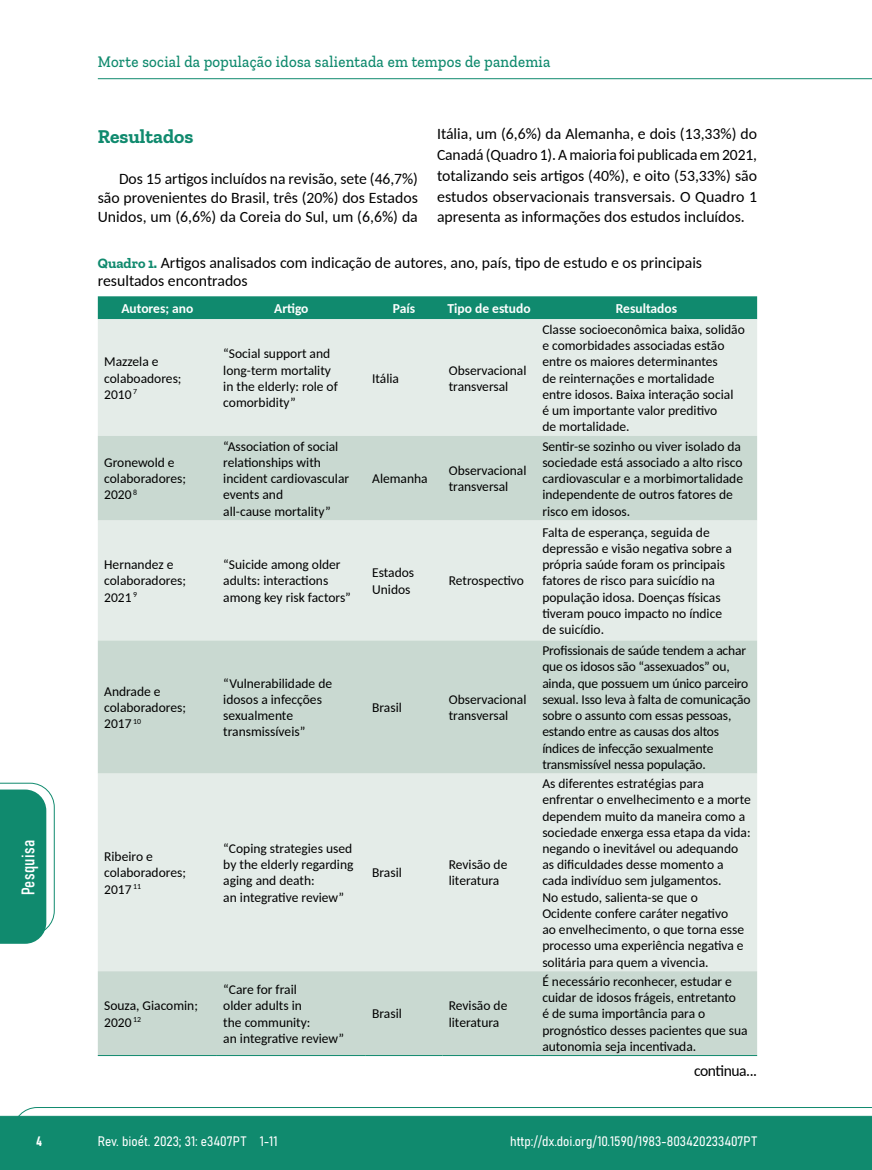
<style>
.page{position:relative;width:872px;height:1170px;background:#fff}
.page>*{position:absolute;margin:0;border:0;box-sizing:border-box;transform-origin:0 0}
.t1{font:700 19.5px "Zilla Slab";color:#108a6e}
.t2{font:18px "Bahnschrift";letter-spacing:.02em;color:#fff}
.t3{font:500 16.5px "Zilla Slab";letter-spacing:.02em;color:#108a6e;scale:.9 1}
.t4{font:15.75px/20.7px "Carlito";color:#000;text-align:justify}
.t5{font:13.5px/16.2px "Carlito";color:#000}
.t6{font:13.5px "Bahnschrift";color:#fff}
.t7{font:700 13.5px "Carlito";color:#fff}
.s1{font-family:"Zilla Slab";font-weight:700;font-size:14.25px;color:#108a6e}
</style>
<div class="page">
<svg style="left:12px;top:1107px;width:860px;height:62px;background:#2e9880"></svg>
<hr style="left:98px;top:78px;width:774px;height:1px;background:#108a6e">
<div style="left:98px;top:296px;width:659px;height:23px;background:#108a6e"></div>
<div style="left:98px;top:319px;width:659px;height:117px;background:#e4ece8"></div>
<svg style="left:98px;top:436px;width:659px;height:619px;background:#d6e2dc"></svg>
<hr style="left:98px;top:1055px;width:119px;height:1px;background:#108a6e">
<hr style="left:217px;top:1055px;width:149px;height:1px;background:#108a6e">
<hr style="left:366px;top:1055px;width:76px;height:1px;background:#108a6e">
<hr style="left:442px;top:1055px;width:94px;height:1px;background:#108a6e">
<hr style="left:536px;top:1055px;width:221px;height:1px;background:#108a6e">
<svg style="left:0;top:782px;width:55px;height:161px"></svg>
<p class="t3" style="left:98px;top:53px;width:504px">Morte social da população idosa salientada em tempos de pandemia</p>
<p class="t4" style="left:437px;top:123px;width:322px">Itália, um (6,6%) da Alemanha, e dois (13,33%) do Canadá (Quadro 1). A maioria foi publicada em 2021, totalizando seis artigos (40%), e oito (53,33%) são estudos observacionais transversais. O Quadro 1 apresenta as informações dos estudos incluídos.</p>
<p class="t4" style="left:98px;top:253px;width:606px;line-height:18px"><span class="s1">Quadro 1.</span> Artigos analisados com indicação de autores, ano, país, tipo de estudo e os principais resultados encontrados</p>
<p class="t7" style="left:121px;top:299px;width:74px">Autores; ano</p>
<p class="t7" style="left:274px;top:299px;width:36px">Artigo</p>
<p class="t7" style="left:393px;top:299px;width:24px">País</p>
<p class="t7" style="left:447px;top:299px;width:85px">Tipo de estudo</p>
<p class="t7" style="left:616px;top:299px;width:63px">Resultados</p>
<h1 class="t1" style="left:98px;top:125px;width:97px">Resultados</h1>
<p class="t4" style="left:98px;top:168px;width:322px;line-height:19.4px;text-indent:21px">Dos 15 artigos incluídos na revisão, sete (46,7%) são provenientes do Brasil, três (20%) dos Estados Unidos, um (6,6%) da Coreia do Sul, um (6,6%) da</p>
<h2 class="t2" style="left:15px;top:895px;width:57px;rotate:-90deg">Pesquisa</h2>
<p class="t5" style="left:104px;top:353px;width:79px">Mazzela e colaboadores;<br>2010 <sup>7</sup></p>
<p class="t5" style="left:223px;top:345px;width:116px">“Social support and long-term mortality in the elderly: role of comorbidity”</p>
<p class="t5" style="left:104px;top:454px;width:83px">Gronewold e colaboradores;<br>2020 <sup>8</sup></p>
<p class="t5" style="left:223px;top:437px;width:127px">“Association of social relationships with incident cardiovascular events and<br>all-cause mortality”</p>
<p class="t5" style="left:372px;top:369px;width:28px">Itália</p>
<p class="t5" style="left:449px;top:361px;width:79px">Observacional transversal</p>
<p class="t5" style="left:372px;top:470px;width:57px">Alemanha</p>
<p class="t5" style="left:449px;top:462px;width:79px">Observacional transversal</p>
<p class="t5" style="left:104px;top:556px;width:83px">Hernandez e colaboradores;<br>2021 <sup>9</sup></p>
<p class="t5" style="left:223px;top:556px;width:129px">“Suicide among older adults: interactions among key risk factors”</p>
<p class="t5" style="left:372px;top:564px;width:44px">Estados<br>Unidos</p>
<p class="t5" style="left:449px;top:572px;width:77px">Retrospectivo</p>
<p class="t5" style="left:104px;top:682px;width:83px">Andrade e colaboradores;<br>2017 <sup>10</sup></p>
<p class="t5" style="left:223px;top:674px;width:110px">“Vulnerabilidade de idosos a infecções sexualmente transmissíveis”</p>
<p class="t5" style="left:372px;top:698px;width:31px">Brasil</p>
<p class="t5" style="left:449px;top:690px;width:79px">Observacional transversal</p>
<p class="t5" style="left:104px;top:847px;width:83px">Ribeiro e colaboradores;<br>2017 <sup>11</sup></p>
<p class="t5" style="left:223px;top:839px;width:132px">“Coping strategies used by the elderly regarding aging and death:<br>an integrative review”</p>
<p class="t5" style="left:372px;top:864px;width:31px">Brasil</p>
<p class="t5" style="left:449px;top:856px;width:60px">Revisão de literatura</p>
<p class="t5" style="left:104px;top:997px;width:95px">Souza, Giacomin;<br>2020 <sup>12</sup></p>
<p class="t5" style="left:223px;top:980px;width:122px">“Care for frail<br>older adults in<br>the community:<br>an integrative review”</p>
<p class="t5" style="left:372px;top:1005px;width:31px">Brasil</p>
<p class="t5" style="left:449px;top:997px;width:60px">Revisão de literatura</p>
<p class="t5" style="left:542px;top:321px;width:204px">Classe socioeconômica baixa, solidão e comorbidades associadas estão entre os maiores determinantes<br>de reinternações e mortalidade entre idosos. Baixa interação social<br>é um importante valor preditivo<br>de mortalidade.</p>
<p class="t5" style="left:542px;top:437px;width:202px">Sentir-se sozinho ou viver isolado da sociedade está associado a alto risco cardiovascular e a morbimortalidade independente de outros fatores de risco em idosos.</p>
<p class="t5" style="left:542px;top:523px;width:191px">Falta de esperança, seguida de depressão e visão negativa sobre a própria saúde foram os principais fatores de risco para suicídio na população idosa. Doenças físicas tiveram pouco impacto no índice de suicídio.</p>
<p class="t5" style="left:542px;top:642px;width:210px">Profissionais de saúde tendem a achar que os idosos são “assexuados” ou, ainda, que possuem um único parceiro sexual. Isso leva à falta de comunicação sobre o assunto com essas pessoas, estando entre as causas dos altos índices de infecção sexualmente transmissível nessa população.</p>
<p class="t5" style="left:542px;top:775px;width:210px">As diferentes estratégias para enfrentar o envelhecimento e a morte dependem muito da maneira como a sociedade enxerga essa etapa da vida: negando o inevitável ou adequando as dificuldades desse momento a cada indivíduo sem julgamentos.<br>No estudo, salienta-se que o Ocidente confere caráter negativo<br>ao envelhecimento, o que torna esse processo uma experiência negativa e solitária para quem a vivencia.</p>
<p class="t5" style="left:542px;top:972px;width:207px">É necessário reconhecer, estudar e cuidar de idosos frágeis, entretanto<br>é de suma importância para o prognóstico desses pacientes que sua autonomia seja incentivada.</p>
<p class="t4" style="left:694px;top:1059px;width:64px">continua...</p>
<p class="t6" style="left:36px;top:1130px;width:7px">4</p>
<p class="t6" style="left:98px;top:1131px;width:181px">Rev. bioét. 2023; 31: e3407PT 1-11</p>
<p class="t6" style="left:510px;top:1131px;width:248px">http://dx.doi.org/10.1590/1983-803420233407PT</p>
</div>
